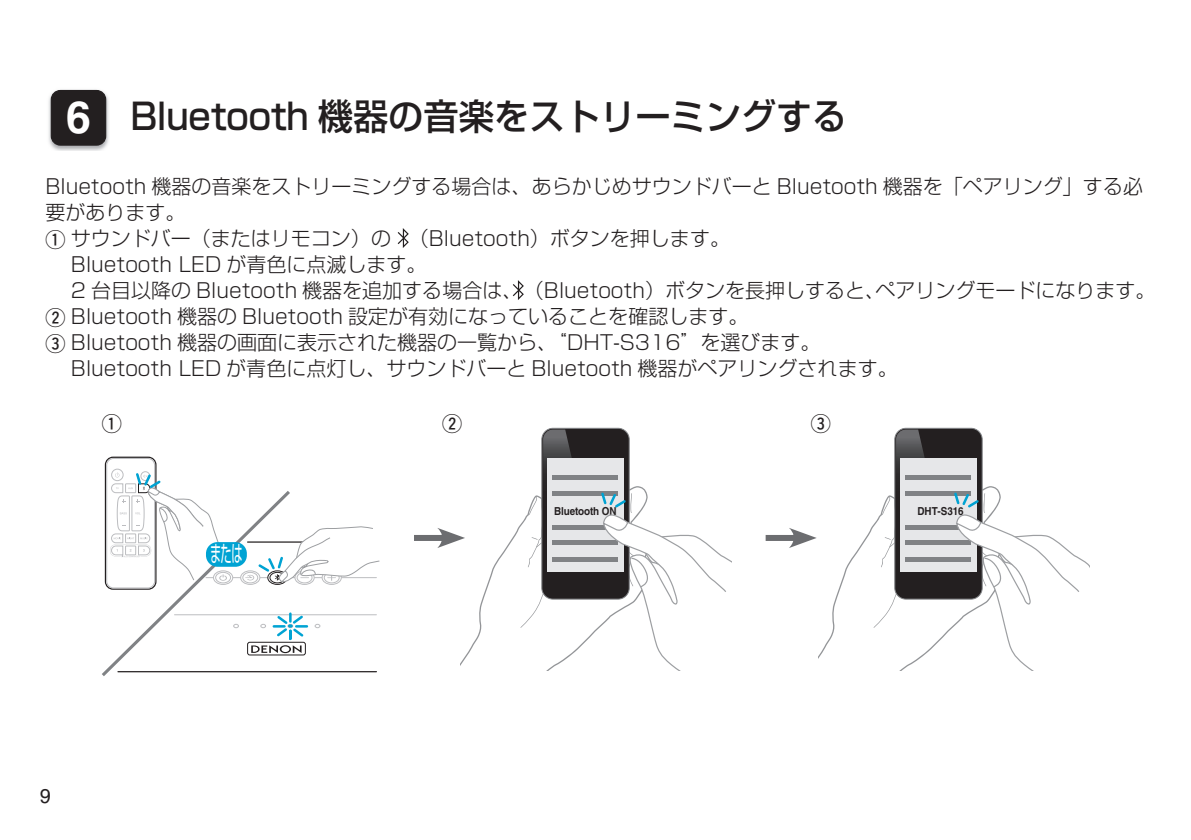
<style>
.page{position:relative;width:1191px;height:840px;background:#fff}
.page>*{position:absolute;margin:0;border:0;box-sizing:border-box;transform-origin:0 0}
.t1{font:500 36px "Shin Go Pro";color:#231f20}
.t2{font:22.4px "Shin Go Pro Regular 90 msp RKSJ H";color:#fff;scale:.5 1}
.t3{font:300 20px "Shin Go Pro";color:#231f20}
.t4{font:20px "Marks WHT";color:#231f20}
.t5{font:20px "Helvetica LT Std";color:#231f20}
.t6{font:700 11px "Helvetica";letter-spacing:-.01em;color:#231f20;scale:.9 1}
.s1{font-family:"Helvetica LT Std";font-weight:700;font-size:44.8px;color:#fff}
.s2{font-family:"Marks WHT";font-weight:400}
</style>
<div class="page">
<img style="left:48px;top:89px;width:61px;height:62px">
<div style="left:51px;top:90px;width:55px;height:55px;background:#231f20;border-radius:9px"></div>
<div style="left:51px;top:90px;width:55px;height:56px;border:1px solid #231f20;border-radius:9px"></div>
<svg style="left:398px;top:228px;width:11px;height:20px"></svg>
<svg style="left:513px;top:280px;width:11px;height:20px"></svg>
<svg style="left:102px;top:458px;width:278px;height:218px"></svg>
<div style="left:414px;top:534px;width:34px;height:6px;background:#6c6d70"></div>
<svg style="left:437px;top:429px;width:294px;height:240px"></svg>
<div style="left:765px;top:534px;width:35px;height:6px;background:#6c6d70"></div>
<svg style="left:789px;top:429px;width:300px;height:240px"></svg>
<h1 class="t1" style="left:66px;top:87px;width:782px"><span class="s1">6</span> Bluetooth 機器の音楽をストリーミングする</h1>
<p class="t3" style="left:45px;top:169px;width:1099px">Bluetooth 機器の音楽をストリーミングする場合は、あらかじめサウンドバーと Bluetooth 機器を「ペアリング」する必</p>
<p class="t3" style="left:45px;top:195px;width:141px">要があります。</p>
<p class="t3" style="left:45px;top:221px;width:686px"><span class="s2">Q</span> サウンドバー（またはリモコン）の （Bluetooth）ボタンを押します。</p>
<p class="t3" style="left:71px;top:247px;width:357px">Bluetooth LED が青色に点滅します。</p>
<p class="t3" style="left:71px;top:273px;width:1086px">2 台目以降の Bluetooth 機器を追加する場合は、（Bluetooth）ボタンを長押しすると、ペアリングモードになります。</p>
<p class="t3" style="left:45px;top:299px;width:704px"><span class="s2">W</span> Bluetooth 機器の Bluetooth 設定が有効になっていることを確認します。</p>
<p class="t3" style="left:45px;top:325px;width:776px"><span class="s2">E</span> Bluetooth 機器の画面に表示された機器の一覧から、“DHT-S316”を選びます。</p>
<p class="t3" style="left:71px;top:351px;width:828px">Bluetooth LED が青色に点灯し、サウンドバーと Bluetooth 機器がペアリングされます。</p>
<p class="t4" style="left:102px;top:413px;width:21px">Q</p>
<p class="t4" style="left:442px;top:413px;width:21px">W</p>
<p class="t4" style="left:810px;top:413px;width:21px">E</p>
<p class="t5" style="left:40px;top:784px;width:13px">9</p>
<p class="t2" style="left:210px;top:534px;width:67px">または</p>
<p class="t6" style="left:554px;top:504px;width:71px">Bluetooth ON</p>
<p class="t6" style="left:917px;top:504px;width:53px">DHT-S316</p>
</div>
